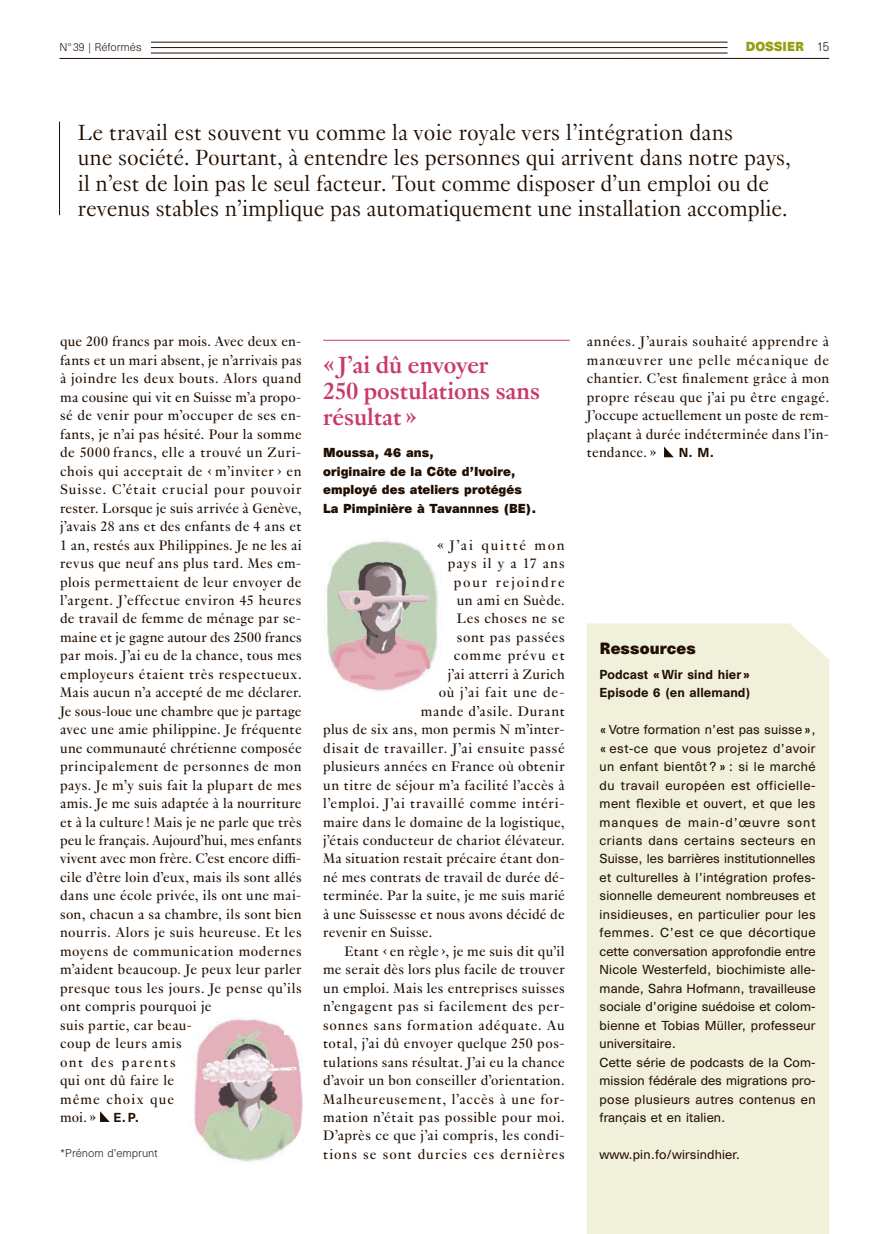
<style>
.page{position:relative;width:893px;height:1234px;background:#fff}
.page>*{position:absolute;margin:0;border:0;box-sizing:border-box;transform-origin:0 0}
.REF_Exergue_indd{font:700 25.5px/26.2px "Genath";color:#c9396e}
.REF_Chapeaux_indd{font:300 24px "Genath";color:#200e00}
.REF_Texte_indd{font:15px/18.5px "Genath";letter-spacing:.03em;color:#200e00;text-align:justify}
.REF_Texte_indd-2{font:15px "Genath";letter-spacing:.05em;color:#200e00}
.REF_Texte_indd-3{font:15px "Genath";letter-spacing:.07em;color:#200e00}
.REF_Texte_indd-4{font:15px "Genath";letter-spacing:.055em;color:#200e00}
.REF_Texte_indd-5{font:15px "Genath";letter-spacing:.115em;color:#200e00}
.REF_Texte_indd-6{font:15px "Genath";letter-spacing:.12em;color:#200e00}
.REF_Titre-encadre_in{font:700 15px "Unica SB";letter-spacing:.01em;color:#200e00}
.REF_Texte-encadre_in{font:12px/18.5px "Unica SB";letter-spacing:.01em;color:#200e00;text-align:justify}
.REF_Texte_indd-7{font:700 12px "Unica SB";letter-spacing:.005em;color:#200e00}
.REF_Texte-encadre_in-2{font:500 12px "Unica SB";letter-spacing:.01em;color:#200e00}
.t1{font:700 12px "Unica SB";color:#999d11}
.REF_Texte_indd-8{font:500 12px "Unica SB";color:#200e00}
.REF_legendes_copyrig{font:300 10.5px "Unica SB";color:#200e00}
.s1{font-weight:300;color:#200e00}
.s2{font-family:"Unica SB";font-weight:500;font-size:12px}
</style>
<div class="page">
<hr style="left:59px;top:121px;width:1px;height:94px;background:#200e00">
<div style="left:587px;top:623px;width:242px;height:610px;background:#f1f0da"></div>
<svg style="left:100px;top:1111px;width:9px;height:10px"></svg>
<hr style="left:323px;top:340px;width:247px;height:1px;background:#c9396e">
<svg style="left:664px;top:446px;width:10px;height:11px"></svg>
<img style="left:327px;top:541px;width:111px;height:150px">
<img style="left:194px;top:1018px;width:109px;height:144px">
<div style="left:284px;top:1004px;width:20px;height:30px;background:#fff"></div>
<hr style="left:60px;top:58px;width:769px;height:1px;background:#200e00">
<hr style="left:151px;top:53px;width:577px;height:1px;background:#200e00">
<hr style="left:151px;top:47px;width:577px;height:1px;background:#200e00">
<hr style="left:151px;top:42px;width:577px;height:1px;background:#200e00">
<p class="REF_legendes_copyrig" style="left:60px;top:41px;width:84px">N°39 | Réformés</p>
<p class="t1" style="left:746px;top:39px;width:85px">DOSSIER <span class="s1">15</span></p>
<p class="REF_Chapeaux_indd" style="left:78px;top:115px;width:656px">Le travail est souvent vu comme la voie royale vers l’intégration dans</p>
<p class="REF_Chapeaux_indd" style="left:78px;top:141px;width:714px">une société. Pourtant, à entendre les personnes qui arrivent dans notre pays,</p>
<p class="REF_Chapeaux_indd" style="left:78px;top:166px;width:692px">il n’est de loin pas le seul facteur. Tout comme disposer d’un emploi ou de</p>
<p class="REF_Chapeaux_indd" style="left:78px;top:192px;width:711px">revenus stables n’implique pas automatiquement une installation accomplie.</p>
<p class="REF_Texte_indd" style="left:60px;top:331px;width:243px;text-align:left">que 200 francs par mois. Avec deux en&shy;fants et un mari absent, je n’arrivais pas à joindre les deux bouts. Alors quand ma cousine qui vit en Suisse m’a propo&shy;sé de venir pour m’occuper de ses en&shy;fants, je n’ai pas hésité. Pour la somme de 5000 francs, elle a trouvé un Zuri&shy;chois qui acceptait de ‹ m’inviter › en Suisse. C’était crucial pour pouvoir rester. Lorsque je suis arrivée à Genève, j’avais 28 ans et des enfants de 4 ans et 1 an, restés aux Philippines. Je ne les ai revus que neuf ans plus tard. Mes em&shy;plois permettaient de leur envoyer de l’argent. J’effectue environ 45 heures de travail de femme de ménage par se&shy;maine et je gagne autour des 2500 francs par mois. J’ai eu de la chance, tous mes employeurs étaient très respectueux.<br>Mais aucun n’a accepté de me déclarer.<br>Je sous-loue une chambre que je partage avec une amie philippine. Je fréquente une communauté chrétienne composée principalement de personnes de mon pays. Je m’y suis fait la plupart de mes amis. Je me suis adaptée à la nourriture et à la culture ! Mais je ne parle que très peu le français. Aujourd’hui, mes enfants vivent avec mon frère. C’est encore diffi&shy;cile d’être loin d’eux, mais ils sont allés dans une école privée, ils ont une mai&shy;son, chacun a sa chambre, ils sont bien nourris. Alors je suis heureuse. Et les moyens de communication modernes m’aident beaucoup. Je peux leur parler presque tous les jours. Je pense qu’ils ont compris pourquoi je<br>suis partie, car beau-<br>coup de leurs amis<br>ont des parents<br>qui ont dû faire le<br>même choix que<br>moi. » <span class="s2">E.P.</span></p>
<p class="REF_legendes_copyrig" style="left:60px;top:1146px;width:99px">*Prénom d’emprunt</p>
<p class="REF_Exergue_indd" style="left:323px;top:349px;width:167px">« J’ai dû envoyer</p>
<p class="REF_Exergue_indd" style="left:323px;top:376px;width:218px">250 postulations sans résultat »</p>
<p class="REF_Texte_indd-7" style="left:323px;top:445px;width:112px">Moussa, 46 ans,</p>
<p class="REF_Texte_indd-7" style="left:323px;top:463px;width:194px">originaire de la Côte d’Ivoire,</p>
<p class="REF_Texte_indd-7" style="left:323px;top:482px;width:200px">employé des ateliers protégés</p>
<p class="REF_Texte_indd-7" style="left:323px;top:500px;width:215px">La Pimpinière à Tavannnes (BE).</p>
<p class="REF_Texte_indd-5" style="left:437px;top:534px;width:129px">« J’ai quitté mon</p>
<p class="REF_Texte_indd-3" style="left:448px;top:552px;width:119px">pays il y a 17 ans</p>
<p class="REF_Texte_indd-6" style="left:454px;top:571px;width:113px">pour rejoindre</p>
<p class="REF_Texte_indd" style="left:457px;top:589px;width:110px">un ami en Suède.</p>
<p class="REF_Texte_indd" style="left:457px;top:608px;width:110px">Les choses ne se</p>
<p class="REF_Texte_indd-2" style="left:457px;top:626px;width:110px">sont pas passées</p>
<p class="REF_Texte_indd-3" style="left:454px;top:645px;width:113px">comme prévu et</p>
<p class="REF_Texte_indd" style="left:448px;top:663px;width:118px">j’ai atterri à Zurich</p>
<p class="REF_Texte_indd-4" style="left:439px;top:682px;width:128px">où j’ai fait une de-</p>
<p class="REF_Texte_indd-2" style="left:421px;top:700px;width:146px">mande d’asile. Durant</p>
<p class="REF_Texte_indd" style="left:323px;top:719px;width:243px">plus de six ans, mon permis N m’inter-</p>
<p class="REF_Texte_indd-2" style="left:323px;top:737px;width:243px">disait de travailler. J’ai ensuite passé</p>
<p class="REF_Texte_indd" style="left:323px;top:756px;width:243px">plusieurs années en France où obtenir</p>
<p class="REF_Texte_indd" style="left:323px;top:774px;width:243px">un titre de séjour m’a facilité l’accès à</p>
<p class="REF_Texte_indd-2" style="left:323px;top:792px;width:243px">l’emploi. J’ai travaillé comme intéri-</p>
<p class="REF_Texte_indd" style="left:323px;top:811px;width:243px">maire dans le domaine de la logistique,</p>
<p class="REF_Texte_indd" style="left:323px;top:829px;width:243px">j’étais conducteur de chariot élévateur.</p>
<p class="REF_Texte_indd" style="left:323px;top:848px;width:243px">Ma situation restait précaire étant don-</p>
<p class="REF_Texte_indd" style="left:323px;top:866px;width:243px">né mes contrats de travail de durée dé-</p>
<p class="REF_Texte_indd" style="left:323px;top:885px;width:243px">terminée. Par la suite, je me suis marié</p>
<p class="REF_Texte_indd" style="left:323px;top:903px;width:243px">à une Suissesse et nous avons décidé de</p>
<p class="REF_Texte_indd" style="left:323px;top:922px;width:111px">revenir en Suisse.</p>
<p class="REF_Texte_indd" style="left:323px;top:940px;width:243px;text-indent:21px">Etant ‹ en règle ›, je me suis dit qu’il me serait dès lors plus facile de trouver un emploi. Mais les entreprises suisses n’engagent pas si facilement des per&shy;sonnes sans formation adéquate. Au total, j’ai dû envoyer quelque 250 pos&shy;tulations sans résultat. J’ai eu la chance d’avoir un bon conseiller d’orientation.<br>Malheureusement, l’accès à une for&shy;mation n’était pas possible pour moi.<br>D’après ce que j’ai compris, les condi&shy;tions se sont durcies ces dernières</p>
<p class="REF_Texte_indd" style="left:587px;top:331px;width:244px">années. J’aurais souhaité apprendre à manœuvrer une pelle mécanique de chantier. C’est finalement grâce à mon propre réseau que j’ai pu être engagé.<br>J’occupe actuellement un poste de rem&shy;plaçant à durée indéterminée dans l’in&shy;tendance. »</p>
<p class="REF_Texte_indd-8" style="left:679px;top:445px;width:37px">N. M.</p>
<p class="REF_Titre-encadre_in" style="left:600px;top:639px;width:98px">Ressources</p>
<p class="REF_Texte-encadre_in-2" style="left:600px;top:666px;width:152px">Podcast «Wir sind hier»</p>
<p class="REF_Texte-encadre_in-2" style="left:600px;top:685px;width:152px">Episode 6 (en allemand)</p>
<p class="REF_Texte-encadre_in" style="left:600px;top:720px;width:218px">«Votre formation n’est pas suisse», « est-ce que vous projetez d’avoir un enfant bientôt ? » : si le marché du travail européen est officielle&shy;ment flexible et ouvert, et que les manques de main-d’œuvre sont criants dans certains secteurs en Suisse, les barrières institutionnelles et culturelles à l’intégration profes&shy;sionnelle demeurent nombreuses et insidieuses, en particulier pour les femmes. C’est ce que décortique cette conversation approfondie entre Nicole Westerfeld, biochimiste alle&shy;mande, Sahra Hofmann, travailleuse sociale d’origine suédoise et colom&shy;bienne et Tobias Müller, professeur universitaire.</p>
<p class="REF_Texte-encadre_in" style="left:600px;top:1053px;width:218px">Cette série de podcasts de la Com&shy;mission fédérale des migrations pro&shy;pose plusieurs autres contenus en français et en italien.</p>
<p class="REF_Texte-encadre_in" style="left:600px;top:1145px;width:142px">www.pin.fo/wirsindhier.</p>
</div>
